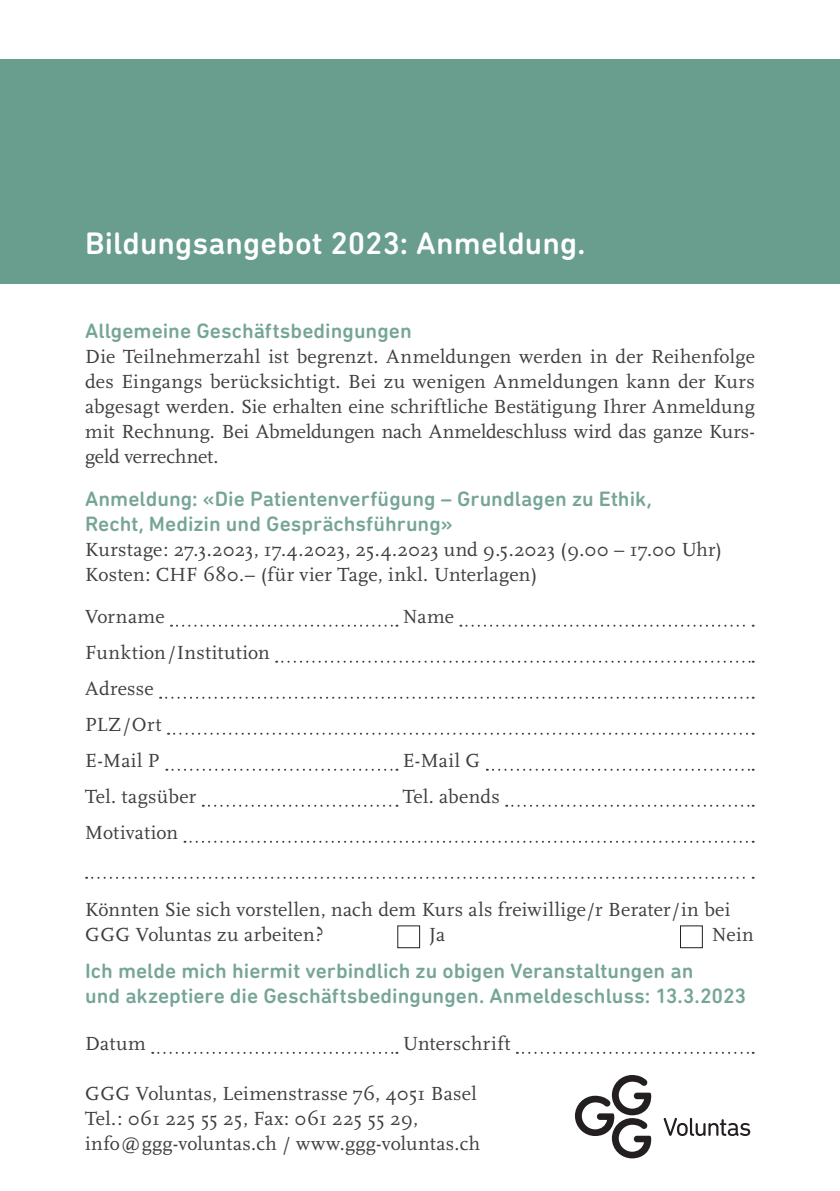
<style>
.page{position:relative;width:840px;height:1191px;background:#fff}
.page>*{position:absolute;margin:0;border:0;box-sizing:border-box;transform-origin:0 0}
.t1{font:500 31.6px "DIN Next Rounded LT Pro";letter-spacing:.005em;color:#fff}
.t2{font:500 21.2px/25px "DIN Next Rounded LT Pro";color:#76a598}
.t3{font:19.8px/25px "Scala";letter-spacing:.01em;color:#3e3e3f}
</style>
<div class="page">
<div style="left:0;top:60px;width:839px;height:223px;background:#699e8e"></div>
<svg style="left:171px;top:624px;width:226px;height:2px"></svg>
<svg style="left:460px;top:624px;width:293px;height:2px"></svg>
<svg style="left:276px;top:660px;width:477px;height:2px"></svg>
<svg style="left:160px;top:696px;width:593px;height:2px"></svg>
<svg style="left:168px;top:732px;width:585px;height:2px"></svg>
<svg style="left:166px;top:768px;width:231px;height:2px"></svg>
<svg style="left:486px;top:768px;width:267px;height:2px"></svg>
<svg style="left:203px;top:804px;width:194px;height:2px"></svg>
<svg style="left:506px;top:804px;width:247px;height:2px"></svg>
<svg style="left:184px;top:840px;width:569px;height:2px"></svg>
<svg style="left:86px;top:876px;width:667px;height:2px"></svg>
<svg style="left:152px;top:1051px;width:245px;height:2px"></svg>
<svg style="left:516px;top:1051px;width:237px;height:2px"></svg>
<div style="left:679px;top:925px;width:23px;height:23px;border:1px solid #231f20"></div>
<svg style="left:663px;top:1117px;width:86px;height:19px"></svg>
<svg style="left:575px;top:1075px;width:76px;height:83px"></svg>
<h1 class="t1" style="left:85px;top:225px;width:501px">Bildungsangebot 2023: Anmeldung.</h1>
<p class="t2" style="left:85px;top:318px;width:328px">Allgemeine Geschäftsbedingungen</p>
<p class="t3" style="left:85px;top:344px;width:671px;text-align:justify">Die Teilnehmerzahl ist begrenzt. Anmeldungen werden in der Reihenfolge des Eingangs berücksichtigt. Bei zu wenigen Anmeldungen kann der Kurs abgesagt werden. Sie erhalten eine schriftliche Bestätigung Ihrer Anmeldung mit Rechnung. Bei Abmeldungen nach Anmeldeschluss wird das ganze Kurs&shy;geld verrechnet.</p>
<p class="t2" style="left:85px;top:486px;width:567px">Anmeldung: «Die Patientenverfügung – Grundlagen zu Ethik,<br>Recht, Medizin und Gesprächsführung»</p>
<p class="t3" style="left:85px;top:537px;width:638px">Kurstage: 27.3.2023, 17.4.2023, 25.4.2023 und 9.5.2023 (9.00 – 17.00 Uhr)<br>Kosten: CHF 680.– (für vier Tage, inkl. Unterlagen)</p>
<p class="t3" style="left:85px;top:604px;width:81px">Vorname</p>
<p class="t3" style="left:402px;top:604px;width:53px">Name</p>
<p class="t3" style="left:85px;top:635px;width:186px;line-height:36px">Funktion/Institution<br>Adresse<br>PLZ/Ort<br>E-Mail P</p>
<p class="t3" style="left:402px;top:748px;width:79px">E-Mail G</p>
<p class="t3" style="left:85px;top:784px;width:113px">Tel. tagsüber</p>
<p class="t3" style="left:402px;top:784px;width:99px">Tel. abends</p>
<p class="t3" style="left:85px;top:820px;width:94px">Motivation</p>
<p class="t3" style="left:85px;top:897px;width:646px">Könnten Sie sich vorstellen, nach dem Kurs als freiwillige/r Berater/in bei<br>GGG Voluntas zu arbeiten?</p>
<p class="t3" style="left:429px;top:922px;width:18px">Ja</p>
<p class="t3" style="left:711px;top:922px;width:43px">Nein</p>
<p class="t2" style="left:85px;top:958px;width:662px">Ich melde mich hiermit verbindlich zu obigen Veranstaltungen an<br>und akzeptiere die Geschäftsbedingungen. Anmeldeschluss: 13.3.2023</p>
<p class="t3" style="left:85px;top:1031px;width:62px">Datum</p>
<p class="t3" style="left:402px;top:1031px;width:109px">Unterschrift</p>
<p class="t3" style="left:85px;top:1081px;width:396px">GGG Voluntas, Leimenstrasse 76, 4051 Basel<br>Tel.: 061 225 55 25, Fax: 061 225 55 29, info@ggg-voluntas.ch / www.ggg-voluntas.ch</p>
</div>
